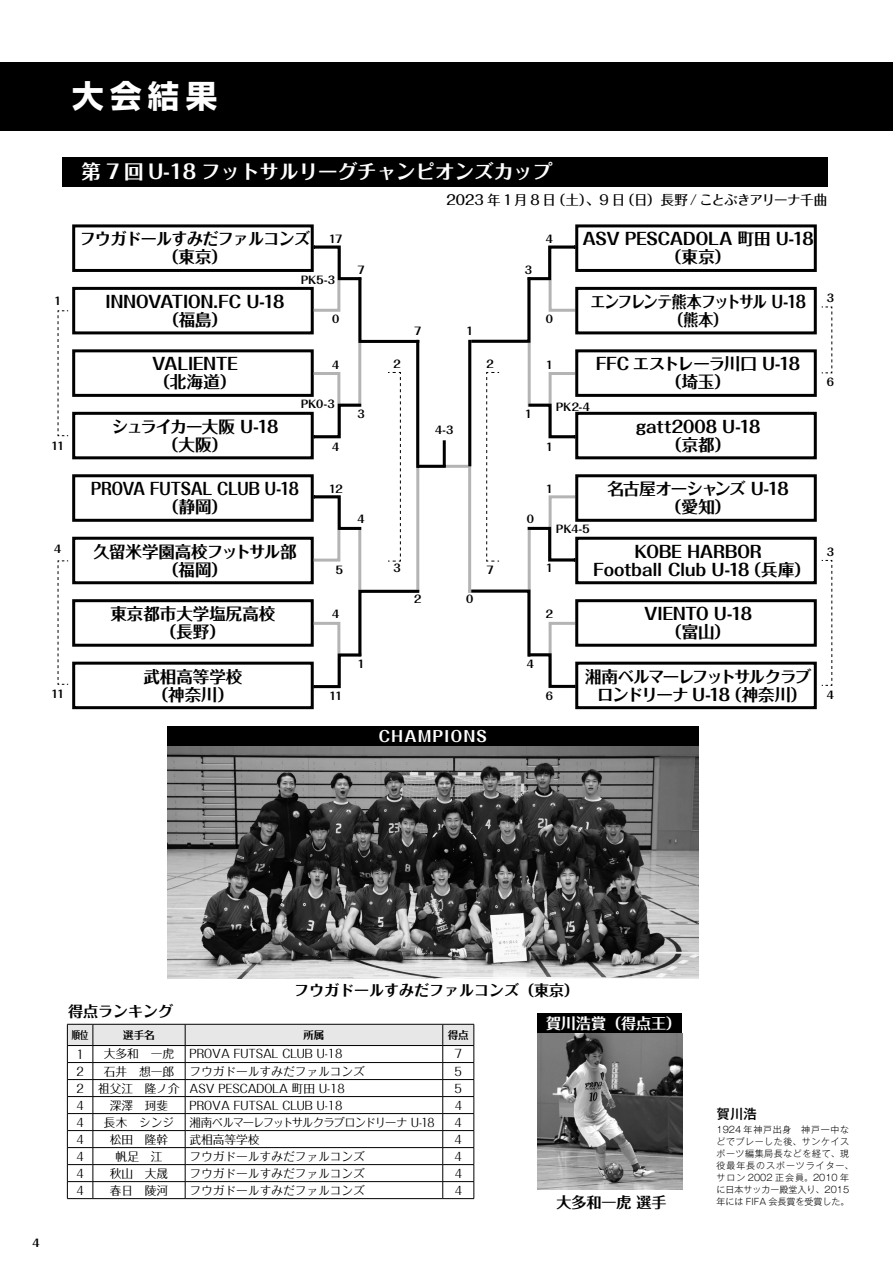
<style>
.page{position:relative;width:893px;height:1263px;background:#fff}
.page>*{position:absolute;margin:0;border:0;box-sizing:border-box;transform-origin:0 0}
.t1{font:700 31.5px "Shin Go Pr 5";color:#fff}
.t2{font:700 19.5px "Folk Pro";color:#fff}
.t3{font:700 16.5px/18px "Folk Pro";color:#000;text-align:center}
.t4{font:700 16.5px/18px "Folk Pro";letter-spacing:-.02em;color:#000;text-align:center}
.t5{font:700 16.5px/18px "Folk Pro";letter-spacing:-.085em;color:#000;text-align:center}
.t6{font:700 16.5px/18px "Folk Pro";letter-spacing:-.02em;color:#000;text-align:center;scale:.9 1}
.t7{font:700 16.5px/18px "Folk Pro";letter-spacing:-.095em;color:#000;text-align:center;scale:.9 1}
.t8{font:700 16.5px/18px "Folk Pro";letter-spacing:-.04em;color:#000;text-align:center}
.t9{font:700 16.5px/18px "Folk Pro";letter-spacing:-.045em;color:#000;text-align:center}
.t10{font:700 16.5px/18px "Folk Pro";letter-spacing:-.065em;color:#000;text-align:center}
.t11{font:700 16.5px/18px "Folk Pro";letter-spacing:-.055em;color:#000;text-align:center}
.t12{font:700 15px "Folk Pro";color:#000}
.t13{font:700 15px "Folk Pro";letter-spacing:.1em;color:#fff}
.t14{font:500 13.5px "Folk Pro";letter-spacing:-.03em;color:#000}
.t15{font:500 13.5px "Gothic MB101 Pr 5";color:#000}
.t16{font:12px "Folk Pro";color:#000}
.t17{font:11.7px "Folk Pro";color:#000}
.t18{font:11.7px "Folk Pro";letter-spacing:-.09em;color:#000}
.t19{font:700 10.5px "Folk Pro";color:#000}
.t20{font:700 10.5px "Folk Pro";color:#000;scale:.8 1}
.t21{font:300 9px/12px "Gothic MB101 Pr 5";letter-spacing:.06em;color:#000}
</style>
<div class="page">
<div style="left:62px;top:157px;width:765px;height:29px;background:#000"></div>
<div style="left:72px;top:224px;width:242px;height:48px;border:3px solid #000"></div>
<div style="left:72px;top:474px;width:242px;height:48px;border:3px solid #000"></div>
<div style="left:72px;top:287px;width:242px;height:47px;border:3px solid #000"></div>
<div style="left:72px;top:537px;width:242px;height:47px;border:3px solid #000"></div>
<div style="left:72px;top:349px;width:242px;height:48px;border:3px solid #000"></div>
<div style="left:72px;top:599px;width:242px;height:48px;border:3px solid #000"></div>
<div style="left:72px;top:412px;width:242px;height:47px;border:3px solid #000"></div>
<div style="left:72px;top:662px;width:242px;height:47px;border:3px solid #000"></div>
<div style="left:575px;top:224px;width:242px;height:48px;border:3px solid #000"></div>
<div style="left:575px;top:474px;width:242px;height:48px;border:3px solid #000"></div>
<div style="left:575px;top:287px;width:242px;height:47px;border:3px solid #000"></div>
<div style="left:575px;top:537px;width:242px;height:47px;border:3px solid #000"></div>
<div style="left:575px;top:349px;width:242px;height:48px;border:3px solid #000"></div>
<div style="left:575px;top:599px;width:242px;height:48px;border:3px solid #000"></div>
<div style="left:575px;top:412px;width:242px;height:47px;border:3px solid #000"></div>
<div style="left:575px;top:662px;width:242px;height:47px;border:3px solid #000"></div>
<svg style="left:57px;top:310px;width:12px;height:126px"></svg>
<svg style="left:57px;top:560px;width:12px;height:125px"></svg>
<svg style="left:821px;top:560px;width:12px;height:126px"></svg>
<svg style="left:821px;top:306px;width:12px;height:68px"></svg>
<hr style="left:444px;top:465px;width:27px;height:3px;background:#b4b4b4">
<div style="left:0;top:62px;width:893px;height:68px;background:#000"></div>
<svg style="left:67px;top:1024px;width:408px;height:175px"></svg>
<hr style="left:93px;top:1198px;width:92px;height:1px;background:#000">
<hr style="left:185px;top:1198px;width:258px;height:1px;background:#000">
<hr style="left:443px;top:1198px;width:31px;height:1px;background:#000">
<img style="left:167px;top:745px;width:531px;height:233px">
<img style="left:537px;top:1033px;width:145px;height:156px">
<div style="left:167px;top:726px;width:531px;height:19px;background:#000"></div>
<div style="left:537px;top:1013px;width:145px;height:20px;background:#000"></div>
<svg style="left:311px;top:244px;width:111px;height:446px"></svg>
<svg style="left:468px;top:244px;width:110px;height:446px"></svg>
<hr style="left:443px;top:440px;width:3px;height:27px;background:#000">
<hr style="left:416px;top:340px;width:3px;height:128px;background:#000">
<hr style="left:417px;top:465px;width:29px;height:3px;background:#000">
<h1 class="t1" style="left:72px;top:71px;width:146px">大会結果</h1>
<h2 class="t2" style="left:82px;top:155px;width:472px">第 7 回 U-18 フットサルリーグチャンピオンズカップ</h2>
<p class="t14" style="left:446px;top:188px;width:382px">2023 年 1月 8 日（土）、9 日（日）長野 / ことぶきアリーナ千曲</p>
<h3 class="t8" style="left:80px;top:228px;width:232px">フウガドールすみだファルコンズ（東京）</h3>
<p class="t19" style="left:329px;top:230px;width:15px">17</p>
<p class="t19" style="left:546px;top:230px;width:9px">4</p>
<p class="t19" style="left:358px;top:261px;width:9px">7</p>
<p class="t19" style="left:525px;top:261px;width:9px">3</p>
<p class="t19" style="left:301px;top:271px;width:35px">PK5-3</p>
<h3 class="t4" style="left:582px;top:228px;width:233px">ASV PESCADOLA 町田 U-18（東京）</h3>
<p class="t19" style="left:54px;top:292px;width:9px">1</p>
<h3 class="t4" style="left:106px;top:290px;width:180px">INNOVATION.FC U-18（福島）</h3>
<p class="t19" style="left:332px;top:310px;width:9px">0</p>
<p class="t19" style="left:546px;top:310px;width:9px">0</p>
<p class="t19" style="left:414px;top:322px;width:9px">7</p>
<p class="t19" style="left:466px;top:322px;width:9px">1</p>
<h3 class="t7" style="left:590px;top:290px;width:241px">エンフレンテ熊本フットサル U-18（熊本）</h3>
<p class="t19" style="left:827px;top:289px;width:9px">3</p>
<h3 class="t3" style="left:152px;top:353px;width:87px;text-align:left">VALIENTE（北海道）</h3>
<p class="t19" style="left:394px;top:355px;width:9px">2</p>
<p class="t19" style="left:486px;top:355px;width:9px">2</p>
<p class="t19" style="left:332px;top:356px;width:9px">4</p>
<p class="t19" style="left:546px;top:356px;width:9px">1</p>
<h3 class="t9" style="left:596px;top:353px;width:205px">FFC エストレーラ川口 U-18（埼玉）</h3>
<p class="t19" style="left:827px;top:373px;width:9px">6</p>
<p class="t19" style="left:51px;top:437px;width:15px">11</p>
<p class="t19" style="left:301px;top:395px;width:35px">PK0-3</p>
<h3 class="t11" style="left:112px;top:415px;width:168px">シュライカー大阪 U-18（大阪）</h3>
<h3 class="t6" style="left:91px;top:478px;width:232px">PROVA FUTSAL CLUB U-18（静岡）</h3>
<p class="t19" style="left:332px;top:438px;width:9px">4</p>
<p class="t19" style="left:329px;top:480px;width:15px">12</p>
<p class="t19" style="left:358px;top:405px;width:9px">3</p>
<p class="t19" style="left:358px;top:510px;width:9px">4</p>
<p class="t19" style="left:435px;top:421px;width:20px">4-3</p>
<p class="t19" style="left:525px;top:405px;width:9px">1</p>
<p class="t19" style="left:556px;top:398px;width:35px">PK2-4</p>
<p class="t19" style="left:546px;top:438px;width:9px">1</p>
<p class="t19" style="left:527px;top:510px;width:9px">0</p>
<p class="t19" style="left:546px;top:480px;width:9px">1</p>
<p class="t19" style="left:556px;top:520px;width:35px">PK4-5</p>
<h3 class="t3" style="left:636px;top:415px;width:126px">gatt2008 U-18（京都）</h3>
<h3 class="t10" style="left:607px;top:478px;width:183px">名古屋オーシャンズ U-18（愛知）</h3>
<p class="t19" style="left:54px;top:540px;width:9px">4</p>
<h3 class="t4" style="left:93px;top:540px;width:205px">久留米学園高校フットサル部（福岡）</h3>
<p class="t19" style="left:336px;top:561px;width:9px">5</p>
<p class="t19" style="left:394px;top:559px;width:9px">3</p>
<p class="t19" style="left:486px;top:561px;width:9px">7</p>
<p class="t19" style="left:546px;top:559px;width:9px">1</p>
<h3 class="t3" style="left:593px;top:540px;width:219px">KOBE HARBOR<br>Football Club U-18（兵庫）</h3>
<p class="t19" style="left:827px;top:543px;width:9px">3</p>
<p class="t19" style="left:414px;top:590px;width:9px">2</p>
<p class="t19" style="left:466px;top:590px;width:9px">0</p>
<h3 class="t3" style="left:110px;top:603px;width:166px">東京都市大学塩尻高校（長野）</h3>
<p class="t19" style="left:332px;top:605px;width:9px">4</p>
<p class="t19" style="left:546px;top:605px;width:9px">2</p>
<h3 class="t4" style="left:644px;top:603px;width:109px">VIENTO U-18（富山）</h3>
<p class="t19" style="left:51px;top:685px;width:15px">11</p>
<h3 class="t3" style="left:143px;top:665px;width:100px">武相高等学校（神奈川）</h3>
<p class="t19" style="left:358px;top:655px;width:9px">1</p>
<p class="t19" style="left:527px;top:655px;width:9px">4</p>
<p class="t19" style="left:329px;top:687px;width:15px">11</p>
<p class="t19" style="left:546px;top:687px;width:9px">6</p>
<h3 class="t5" style="left:585px;top:665px;width:228px">湘南ベルマーレフットサルクラブロンドリーナ U-18（神奈川）</h3>
<p class="t19" style="left:827px;top:686px;width:9px">4</p>
<p class="t13" style="left:379px;top:723px;width:110px">CHAMPIONS</p>
<p class="t19" style="left:33px;top:1234px;width:9px">4</p>
<p class="t12" style="left:294px;top:977px;width:286px">フウガドールすみだファルコンズ（東京）</p>
<p class="t12" style="left:68px;top:999px;width:107px">得点ランキング</p>
<p class="t20" style="left:72px;top:1026px;width:22px">順位</p>
<p class="t19" style="left:123px;top:1026px;width:33px">選手名</p>
<p class="t19" style="left:303px;top:1026px;width:22px">所属</p>
<p class="t19" style="left:448px;top:1026px;width:22px">得点</p>
<p class="t16" style="left:76px;top:1044px;width:9px">1</p>
<p class="t17" style="left:104px;top:1044px;width:72px">大多和　一虎</p>
<p class="t17" style="left:189px;top:1044px;width:155px">PROVA FUTSAL CLUB U-18</p>
<p class="t17" style="left:455px;top:1044px;width:9px">7</p>
<p class="t17" style="left:76px;top:1061px;width:9px">2</p>
<p class="t17" style="left:104px;top:1061px;width:72px">石井　想一郎</p>
<p class="t17" style="left:189px;top:1061px;width:177px">フウガドールすみだファルコンズ</p>
<p class="t17" style="left:455px;top:1061px;width:9px">5</p>
<p class="t17" style="left:76px;top:1078px;width:270px">2 祖父江　隆ノ介 ASV PESCADOLA 町田 U-18</p>
<p class="t17" style="left:455px;top:1078px;width:9px">5</p>
<p class="t17" style="left:76px;top:1095px;width:9px">4</p>
<p class="t17" style="left:110px;top:1095px;width:60px">深澤　珂斐</p>
<p class="t17" style="left:189px;top:1095px;width:155px">PROVA FUTSAL CLUB U-18</p>
<p class="t17" style="left:455px;top:1095px;width:9px">4</p>
<p class="t17" style="left:76px;top:1112px;width:9px">4</p>
<p class="t17" style="left:104px;top:1112px;width:72px">長木　シンジ</p>
<p class="t18" style="left:189px;top:1112px;width:247px">湘南ベルマーレフットサルクラブロンドリーナ U-18</p>
<p class="t17" style="left:455px;top:1112px;width:9px">4</p>
<p class="t17" style="left:76px;top:1129px;width:9px">4</p>
<p class="t17" style="left:110px;top:1129px;width:60px">松田　隆幹</p>
<p class="t17" style="left:189px;top:1129px;width:72px">武相高等学校</p>
<p class="t17" style="left:455px;top:1129px;width:9px">4</p>
<p class="t17" style="left:76px;top:1146px;width:9px">4</p>
<p class="t17" style="left:116px;top:1146px;width:48px">帆足　江</p>
<p class="t17" style="left:189px;top:1146px;width:177px">フウガドールすみだファルコンズ</p>
<p class="t17" style="left:455px;top:1146px;width:9px">4</p>
<p class="t17" style="left:76px;top:1163px;width:9px">4</p>
<p class="t17" style="left:110px;top:1163px;width:60px">秋山　大晟</p>
<p class="t17" style="left:189px;top:1163px;width:177px">フウガドールすみだファルコンズ</p>
<p class="t17" style="left:455px;top:1163px;width:9px">4</p>
<p class="t17" style="left:76px;top:1180px;width:9px">4</p>
<p class="t17" style="left:110px;top:1180px;width:60px">春日　陵河</p>
<p class="t17" style="left:189px;top:1180px;width:177px">フウガドールすみだファルコンズ</p>
<p class="t17" style="left:455px;top:1180px;width:9px">4</p>
<p class="t13" style="left:546px;top:1010px;width:136px">賀川浩賞（得点王）</p>
<p class="t12" style="left:556px;top:1189px;width:111px">大多和一虎 選手</p>
<p class="t15" style="left:716px;top:1102px;width:42px">賀川浩</p>
<p class="t21" style="left:716px;top:1122px;width:139px">1924 年神戸出身　神戸一中などでプレーした後、サンケイスポーツ編集局長などを経て、現役最年長のスポーツライター、サロン 2002 正会員。2010 年に日本サッカー殿堂入り、2015年には FIFA 会長賞を受賞した。</p>
</div>
